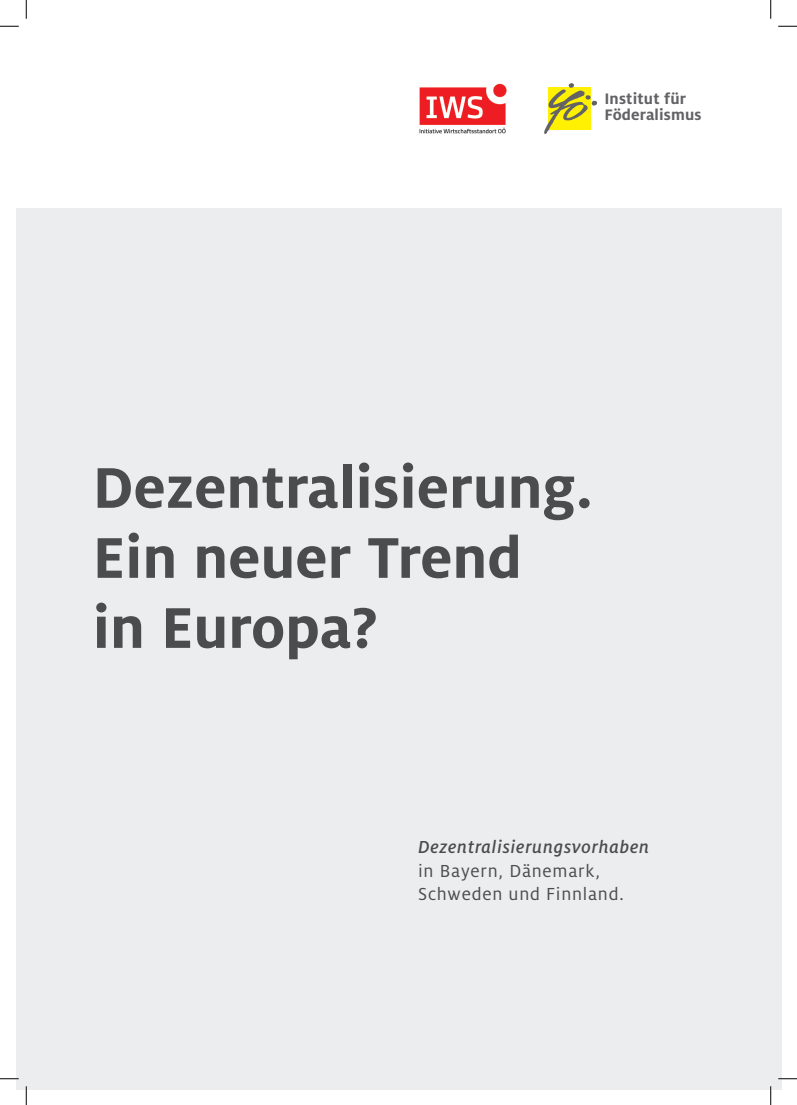
<style>
.page{position:relative;width:797px;height:1105px;background:#fff}
.page>*{position:absolute;margin:0;border:0;box-sizing:border-box;transform-origin:0 0}
.t1{font:700 63.5px/70px "Milo OT";color:#4b4c4d}
.t2{font:19.25px/23.1px "Milo OT";letter-spacing:.04em;color:#4b4c4d}
.t3{font:italic 500 19.25px "Milo OT";letter-spacing:.04em;color:#4b4c4d}
.t4{font:700 16.88px/16.6px "Milo OT";letter-spacing:.01em;color:#636366}
</style>
<div class="page">
<div style="left:16px;top:208px;width:765px;height:881px;background:#ebedef"></div>
<svg style="left:544px;top:83px;width:53px;height:51px"></svg>
<img style="left:420px;top:83px;width:86px;height:51px">
<svg style="left:0;top:25px;width:19px;height:2px"></svg>
<svg style="left:778px;top:25px;width:19px;height:2px"></svg>
<svg style="left:0;top:1078px;width:19px;height:1px"></svg>
<svg style="left:778px;top:1078px;width:19px;height:1px"></svg>
<svg style="left:25px;top:0;width:2px;height:19px"></svg>
<svg style="left:25px;top:1086px;width:2px;height:19px"></svg>
<svg style="left:770px;top:0;width:1px;height:19px"></svg>
<svg style="left:770px;top:1086px;width:1px;height:19px"></svg>
<p class="t4" style="left:604px;top:90px;width:99px">Institut für<br>Föderalismus</p>
<p class="t1" style="left:93px;top:453px;width:501px">Dezentralisierung.<br>Ein neuer Trend<br>in Europa?</p>
<p class="t3" style="left:418px;top:837px;width:233px">Dezentralisierungsvorhaben</p>
<p class="t2" style="left:418px;top:859px;width:207px">in Bayern, Dänemark,<br>Schweden und Finnland.</p>
</div>
